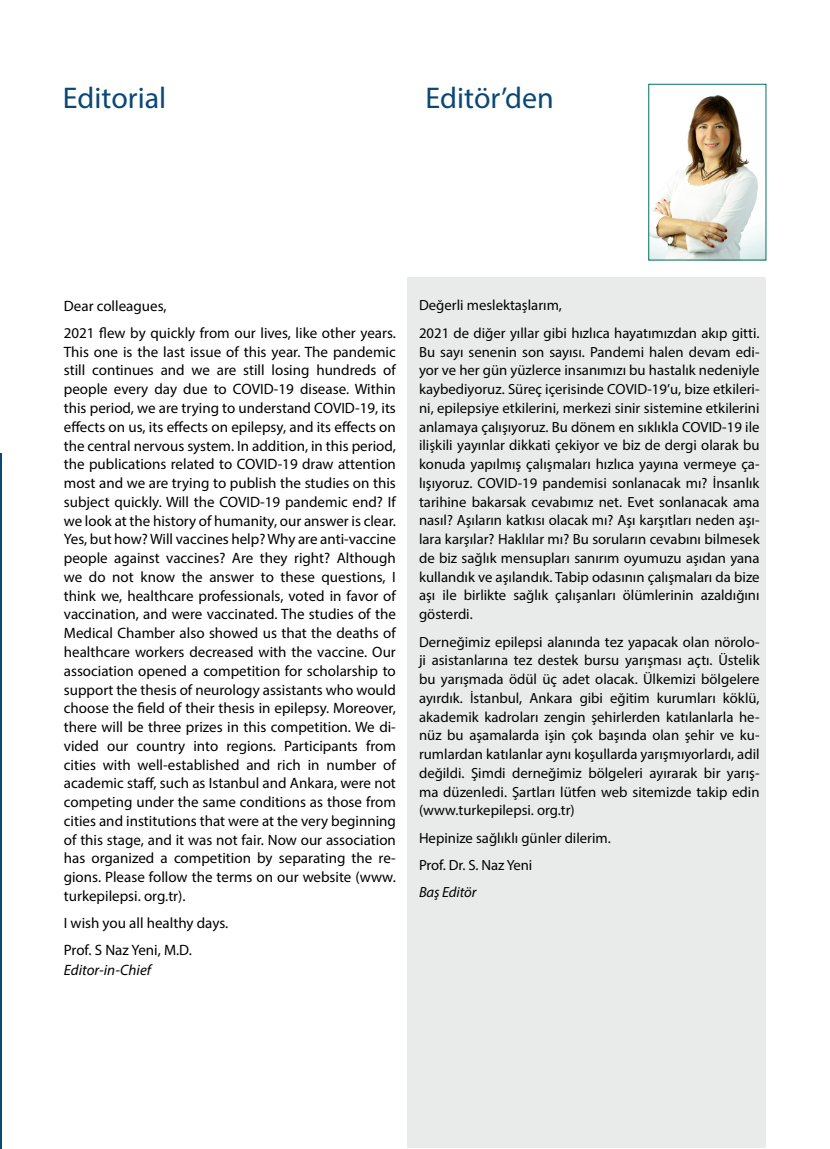
<style>
.page{position:relative;width:830px;height:1149px;background:#fff}
.page>*{position:absolute;margin:0;border:0;box-sizing:border-box;transform-origin:0 0}
.t1{font:30px "Myriad Pro";color:#0a4874}
.t2{font:15px/18.8px "Myriad Pro";color:#000}
.t3{font:italic 15px "Myriad Pro";color:#000}
.t4{font:14.7px/18.8px "Myriad Pro";color:#000}
.t5{font:italic 14.7px "Myriad Pro";letter-spacing:-.005em;color:#000}
</style>
<div class="page">
<div style="left:407px;top:277px;width:358px;height:870px;background:#e8ebe9"></div>
<img style="left:650px;top:94px;width:113px;height:164px">
<hr style="left:0;top:453px;width:1px;height:695px;background:#0a4874">
<h1 class="t1" style="left:63px;top:79px;width:105px">Editorial</h1>
<h1 class="t1" style="left:425px;top:79px;width:130px">Editör’den</h1>
<p class="t2" style="left:64px;top:292px;width:333px;line-height:27.3px">Dear colleagues,<br>2021 flew by quickly from our lives, like other years.</p>
<p class="t2" style="left:64px;top:342px;width:333px;text-align:justify">This one is the last issue of this year. The pandemic still continues and we are still losing hundreds of people every day due to COVID-19 disease. Within this period, we are trying to understand COVID-19, its effects on us, its effects on epilepsy, and its effects on the central nervous system. In addition, in this period, the publications related to COVID-19 draw attention most and we are trying to publish the studies on this subject quickly. Will the COVID-19 pandemic end? If we look at the history of humanity, our answer is clear.<br>Yes, but how? Will vaccines help? Why are anti-vaccine people against vaccines? Are they right? Although we do not know the answer to these questions, I think we, healthcare professionals, voted in favor of vaccination, and were vaccinated. The studies of the Medical Chamber also showed us that the deaths of healthcare workers decreased with the vaccine. Our association opened a competition for scholarship to support the thesis of neurology assistants who would choose the field of their thesis in epilepsy. Moreover, there will be three prizes in this competition. We di&shy;vided our country into regions. Participants from cities with well-established and rich in number of academic staff, such as Istanbul and Ankara, were not competing under the same conditions as those from cities and institutions that were at the very beginning of this stage, and it was not fair. Now our association has organized a competition by separating the re&shy;gions. Please follow the terms on our website (www. turkepilepsi. org.tr).</p>
<p class="t2" style="left:64px;top:909px;width:166px;line-height:26.4px">I wish you all healthy days.<br>Prof. S Naz Yeni, M.D.</p>
<p class="t3" style="left:64px;top:959px;width:89px">Editor-in-Chief</p>
<p class="t4" style="left:419px;top:291px;width:342px;line-height:27.3px">Değerli meslektaşlarım,<br>2021 de diğer yıllar gibi hızlıca hayatımızdan akıp gitti.</p>
<p class="t4" style="left:419px;top:342px;width:342px;text-align:justify">Bu sayı senenin son sayısı. Pandemi halen devam edi&shy;yor ve her gün yüzlerce insanımızı bu hastalık nedeniyle kaybediyoruz. Süreç içerisinde COVID-19’u, bize etkileri&shy;ni, epilepsiye etkilerini, merkezi sinir sistemine etkilerini anlamaya çalışıyoruz. Bu dönem en sıklıkla COVID-19 ile ilişkili yayınlar dikkati çekiyor ve biz de dergi olarak bu konuda yapılmış çalışmaları hızlıca yayına vermeye ça&shy;lışıyoruz. COVID-19 pandemisi sonlanacak mı? İnsanlık tarihine bakarsak cevabımız net. Evet sonlanacak ama nasıl? Aşıların katkısı olacak mı? Aşı karşıtları neden aşı&shy;lara karşılar? Haklılar mı? Bu soruların cevabını bilmesek de biz sağlık mensupları sanırım oyumuzu aşıdan yana kullandık ve aşılandık. Tabip odasının çalışmaları da bize aşı ile birlikte sağlık çalışanları ölümlerinin azaldığını gösterdi.</p>
<p class="t4" style="left:419px;top:631px;width:342px;text-align:justify">Derneğimiz epilepsi alanında tez yapacak olan nörolo&shy;ji asistanlarına tez destek bursu yarışması açtı. Üstelik bu yarışmada ödül üç adet olacak. Ülkemizi bölgelere ayırdık. İstanbul, Ankara gibi eğitim kurumları köklü, akademik kadroları zengin şehirlerden katılanlarla he&shy;nüz bu aşamalarda işin çok başında olan şehir ve ku&shy;rumlardan katılanlar aynı koşullarda yarışmıyorlardı, adil değildi. Şimdi derneğimiz bölgeleri ayırarak bir yarış&shy;ma düzenledi. Şartları lütfen web sitemizde takip edin (www.turkepilepsi. org.tr)</p>
<p class="t4" style="left:419px;top:823px;width:193px;line-height:27.3px">Hepinize sağlıklı günler dilerim.<br>Prof. Dr. S. Naz Yeni</p>
<p class="t5" style="left:419px;top:882px;width:59px">Baş Editör</p>
</div>
